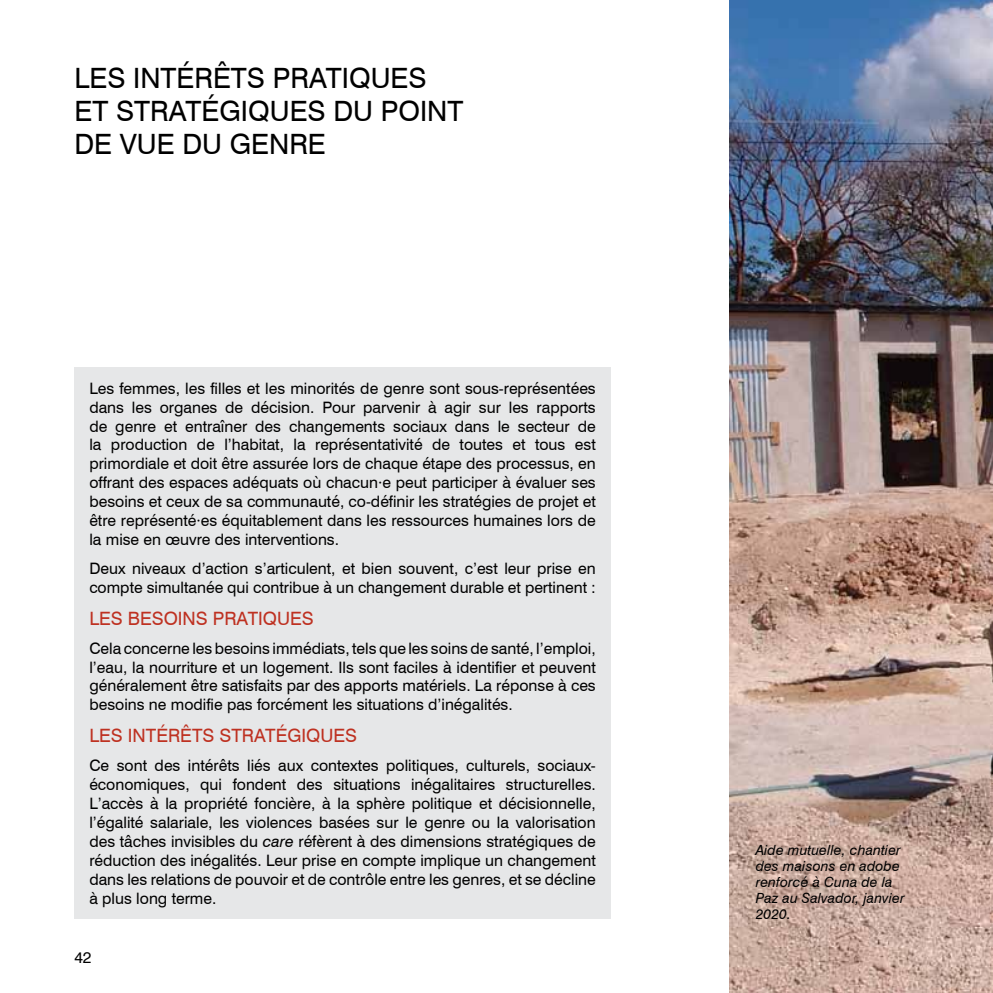
<style>
.page{position:relative;width:993px;height:993px;background:#fff}
.page>*{position:absolute;margin:0;border:0;box-sizing:border-box;transform-origin:0 0}
.t1{font:28px "Swiss 721 BT";color:#000}
.t2{font:18.38px "Swiss 721 BT";color:#be3121}
.t3{font:15.75px/18.9px "Swiss 721 BT";color:#000;text-align:justify}
.t4{font:italic 14px/15.8px "Swiss 721 BT";letter-spacing:.01em;color:#000}
.s1{font-style:italic}
</style>
<div class="page">
<img style="left:729px;top:0;width:263px;height:992px">
<div style="left:74px;top:366px;width:536px;height:552px;background:#e6e7e8"></div>
<h1 class="t1" style="left:74px;top:61px;width:234px">Les intérêts pratique</h1>
<h1 class="t1" style="left:408px;top:61px;width:20px">s</h1>
<h1 class="t1" style="left:74px;top:94px;width:78px">et strat</h1>
<h1 class="t1" style="left:201px;top:94px;width:36px">égique</h1>
<h1 class="t1" style="left:307px;top:94px;width:127px">s du point</h1>
<h1 class="t1" style="left:74px;top:127px;width:65px">de vue</h1>
<h1 class="t1" style="left:182px;top:127px;width:68px">du genre</h1>
<p class="t3" style="left:89px;top:378px;width:507px">Les femmes, les filles et les minorités de genre sont sous-représentées dans les organes de décision. Pour parvenir à agir sur les rapports de genre et entraîner des changements sociaux dans le secteur de la production de l’habitat, la représentativité de toutes et tous est primordiale et doit être assurée lors de chaque étape des processus, en offrant des espaces adéquats où chacun·e peut participer à évaluer ses besoins et ceux de sa communauté, co-définir les stratégies de projet et être représenté·es équitablement dans les ressources humaines lors de la mise en œuvre des interventions.</p>
<p class="t3" style="left:89px;top:558px;width:507px">Deux niveaux d’action s’articulent, et bien souvent, c’est leur prise en compte simultanée qui contribue à un changement durable et pertinent :</p>
<p class="t2" style="left:89px;top:607px;width:147px">Les besoins pratique</p>
<p class="t2" style="left:302px;top:607px;width:13px">s</p>
<p class="t3" style="left:89px;top:638px;width:508px">Cela concerne les besoins immédiats, tels que les soins de santé, l’emploi, l’eau, la nourriture et un logement. Ils sont faciles à identifier et peuvent généralement être satisfaits par des apports matériels. La réponse à ces besoins ne modifie pas forcément les situations d’inégalités.</p>
<p class="t2" style="left:89px;top:724px;width:154px">Les intérêts strat</p>
<p class="t2" style="left:275px;top:724px;width:24px">égique</p>
<p class="t2" style="left:345px;top:724px;width:13px">s</p>
<p class="t3" style="left:89px;top:755px;width:508px">Ce sont des intérêts liés aux contextes politiques, culturels, sociaux&shy;économiques, qui fondent des situations inégalitaires structurelles.<br>L’accès à la propriété foncière, à la sphère politique et décisionnelle, l’égalité salariale, les violences basées sur le genre ou la valorisation des tâches invisibles du <span class="s1">care</span> réfèrent à des dimensions stratégiques de réduction des inégalités. Leur prise en compte implique un changement dans les relations de pouvoir et de contrôle entre les genres, et se décline à plus long terme.</p>
<p class="t3" style="left:74px;top:947px;width:18px">42</p>
<p class="t4" style="left:755px;top:842px;width:150px">Aide mutuelle, chantier des maisons en adobe renforcé à Cuna de la<br>Paz au Salvador, janvier<br>2020.</p>
</div>
